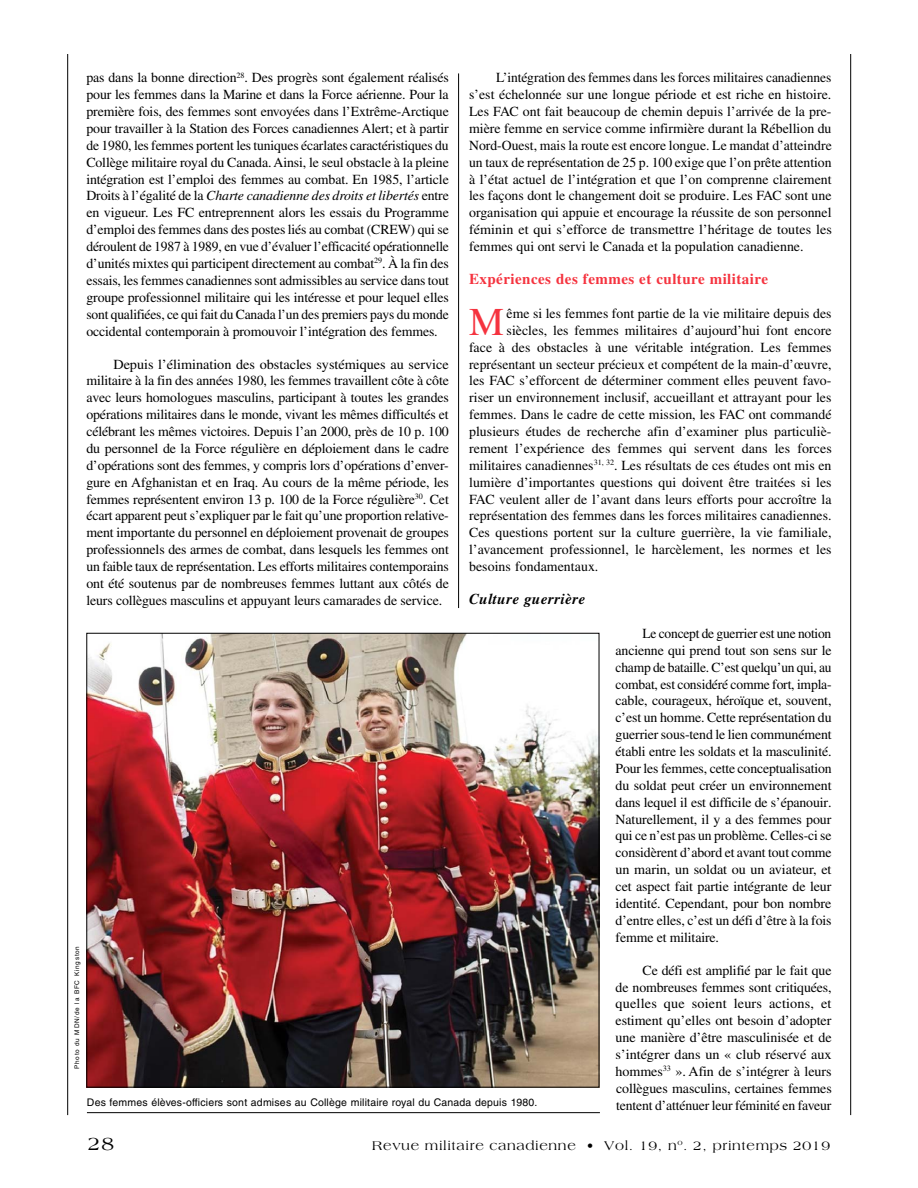
<style>
.page{position:relative;width:918px;height:1188px;background:#fff}
.page>*{position:absolute;margin:0;border:0;box-sizing:border-box;transform-origin:0 0}
.t1{font:39.3px "Times LT Std";color:#f5333f}
.t2{font:19.5px "Americana Std";color:#000}
.t3{font:700 15px "Times LT Std";letter-spacing:.03em;color:#f5333f}
.t4{font:italic 700 15px "Times LT Std";letter-spacing:.03em;color:#000}
.t5{font:13.8px/16.8px "Times LT Std";color:#000;text-align:justify}
.t6{font:13.5px "Americana Std";letter-spacing:.05em;color:#000}
.t7{font:10.5px "Helvetica LT Std";letter-spacing:.02em;color:#000}
.t8{font:6.3px "Helvetica LT Std";letter-spacing:.125em;color:#000}
.s1{font-style:italic}
</style>
<div class="page">
<hr style="left:850px;top:54px;width:1px;height:1061px;background:#000">
<hr style="left:67px;top:54px;width:1px;height:1061px;background:#000">
<img style="left:88px;top:635px;width:509px;height:451px">
<hr style="left:87px;top:1112px;width:513px;height:1px;background:#000">
<hr style="left:458px;top:73px;width:1px;height:535px;background:#000">
<p class="t5" style="left:86px;top:69px;width:364px">pas dans la bonne direction<sup>28</sup>. Des progrès sont également réalisés pour les femmes dans la Marine et dans la Force aérienne. Pour la première fois, des femmes sont envoyées dans l’Extrême-Arctique pour travailler à la Station des Forces canadiennes Alert; et à partir de 1980, les femmes portent les tuniques écarlates caractéristiques du Collège militaire royal du Canada. Ainsi, le seul obstacle à la pleine intégration est l’emploi des femmes au combat. En 1985, l’article Droits à l’égalité de la <span class="s1">Charte canadienne des droits et libertés</span> entre en vigueur. Les FC entreprennent alors les essais du Programme d’emploi des femmes dans des postes liés au combat (CREW) qui se déroulent de 1987 à 1989, en vue d’évaluer l’efficacité opérationnelle d’unités mixtes qui participent directement au combat<sup>29</sup>. À la fin des essais, les femmes canadiennes sont admissibles au service dans tout groupe professionnel militaire qui les intéresse et pour lequel elles sont qualifiées, ce qui fait du Canada l’un des premiers pays du monde occidental contemporain à promouvoir l’intégration des femmes.</p>
<p class="t5" style="left:86px;top:355px;width:364px;text-indent:27px">Depuis l’élimination des obstacles systémiques au service militaire à la fin des années 1980, les femmes travaillent côte à côte avec leurs homologues masculins, participant à toutes les grandes opérations militaires dans le monde, vivant les mêmes difficultés et célébrant les mêmes victoires. Depuis l’an 2000, près de 10 p. 100 du personnel de la Force régulière en déploiement dans le cadre d’opérations sont des femmes, y compris lors d’opérations d’enver&shy;gure en Afghanistan et en Iraq. Au cours de la même période, les femmes représentent environ 13 p. 100 de la Force régulière<sup>30</sup>. Cet écart apparent peut s’expliquer par le fait qu’une proportion relative&shy;ment importante du personnel en déploiement provenait de groupes professionnels des armes de combat, dans lesquels les femmes ont un faible taux de représentation. Les efforts militaires contemporains ont été soutenus par de nombreuses femmes luttant aux côtés de leurs collègues masculins et appuyant leurs camarades de service.</p>
<p class="t5" style="left:469px;top:69px;width:364px;text-indent:27px">L’intégration des femmes dans les forces militaires canadiennes s’est échelonnée sur une longue période et est riche en histoire.<br>Les FAC ont fait beaucoup de chemin depuis l’arrivée de la pre&shy;mière femme en service comme infirmière durant la Rébellion du Nord-Ouest, mais la route est encore longue. Le mandat d’atteindre un taux de représentation de 25 p. 100 exige que l’on prête attention à l’état actuel de l’intégration et que l’on comprenne clairement les façons dont le changement doit se produire. Les FAC sont une organisation qui appuie et encourage la réussite de son personnel féminin et qui s’efforce de transmettre l’héritage de toutes les femmes qui ont servi le Canada et la population canadienne.</p>
<p class="t3" style="left:469px;top:270px;width:300px">Expériences des femmes et culture militaire</p>
<h1 class="t1" style="left:469px;top:300px;width:36px">M</h1>
<p class="t5" style="left:507px;top:305px;width:327px">ême si les femmes font partie de la vie militaire depuis des</p>
<p class="t5" style="left:507px;top:322px;width:327px">siècles, les femmes militaires d’aujourd’hui font encore</p>
<p class="t5" style="left:469px;top:339px;width:364px">face à des obstacles à une véritable intégration. Les femmes</p>
<p class="t5" style="left:469px;top:355px;width:364px">représentant un secteur précieux et compétent de la main-d’œuvre,</p>
<p class="t5" style="left:469px;top:372px;width:364px">les FAC s’efforcent de déterminer comment elles peuvent favo-</p>
<p class="t5" style="left:469px;top:389px;width:364px">riser un environnement inclusif, accueillant et attrayant pour les</p>
<p class="t5" style="left:469px;top:406px;width:364px">femmes. Dans le cadre de cette mission, les FAC ont commandé</p>
<p class="t5" style="left:469px;top:423px;width:364px">plusieurs études de recherche afin d’examiner plus particuliè-</p>
<p class="t5" style="left:469px;top:440px;width:364px">rement l’expérience des femmes qui servent dans les forces</p>
<p class="t5" style="left:469px;top:457px;width:364px">militaires canadiennes<sup>31,</sup> <sup>32</sup>. Les résultats de ces études ont mis en</p>
<p class="t5" style="left:469px;top:474px;width:364px">lumière d’importantes questions qui doivent être traitées si les</p>
<p class="t5" style="left:469px;top:490px;width:364px">FAC veulent aller de l’avant dans leurs efforts pour accroître la</p>
<p class="t5" style="left:469px;top:507px;width:364px">représentation des femmes dans les forces militaires canadiennes.</p>
<p class="t5" style="left:469px;top:524px;width:364px">Ces questions portent sur la culture guerrière, la vie familiale,</p>
<p class="t5" style="left:469px;top:541px;width:364px">l’avancement professionnel, le harcèlement, les normes et les</p>
<p class="t5" style="left:469px;top:558px;width:131px">besoins fondamentaux.</p>
<p class="t4" style="left:469px;top:590px;width:118px">Culture guerrière</p>
<p class="t5" style="left:616px;top:625px;width:218px;text-indent:27px">Le concept de guerrier est une notion ancienne qui prend tout son sens sur le champ de bataille. C’est quelqu’un qui, au combat, est considéré comme fort, impla&shy;cable, courageux, héroïque et, souvent, c’est un homme. Cette représentation du guerrier sous-tend le lien communément établi entre les soldats et la masculinité.<br>Pour les femmes, cette conceptualisation du soldat peut créer un environnement dans lequel il est difficile de s’épanouir.<br>Naturellement, il y a des femmes pour qui ce n’est pas un problème. Celles-ci se considèrent d’abord et avant tout comme un marin, un soldat ou un aviateur, et cet aspect fait partie intégrante de leur identité. Cependant, pour bon nombre d’entre elles, c’est un défi d’être à la fois femme et militaire.</p>
<p class="t5" style="left:616px;top:962px;width:218px;text-indent:27px">Ce défi est amplifié par le fait que de nombreuses femmes sont critiquées, quelles que soient leurs actions, et estiment qu’elles ont besoin d’adopter une manière d’être masculinisée et de s’intégrer dans un « club réservé aux hommes<sup>33</sup> ». Afin de s’intégrer à leurs collègues masculins, certaines femmes tentent d’atténuer leur féminité en faveur</p>
<p class="t8" style="left:73px;top:1069px;width:125px;rotate:-90deg">Photo du MDN/de la BFC Kingston</p>
<p class="t7" style="left:87px;top:1096px;width:452px">Des femmes élèves-officiers sont admises au Collège militaire royal du Canada depuis 1980.</p>
<h2 class="t2" style="left:88px;top:1132px;width:28px">28</h2>
<p class="t6" style="left:372px;top:1138px;width:459px">Revue militaire canadienne • Vol. 19, n<sup>o</sup>. 2, printemps 2019</p>
</div>
